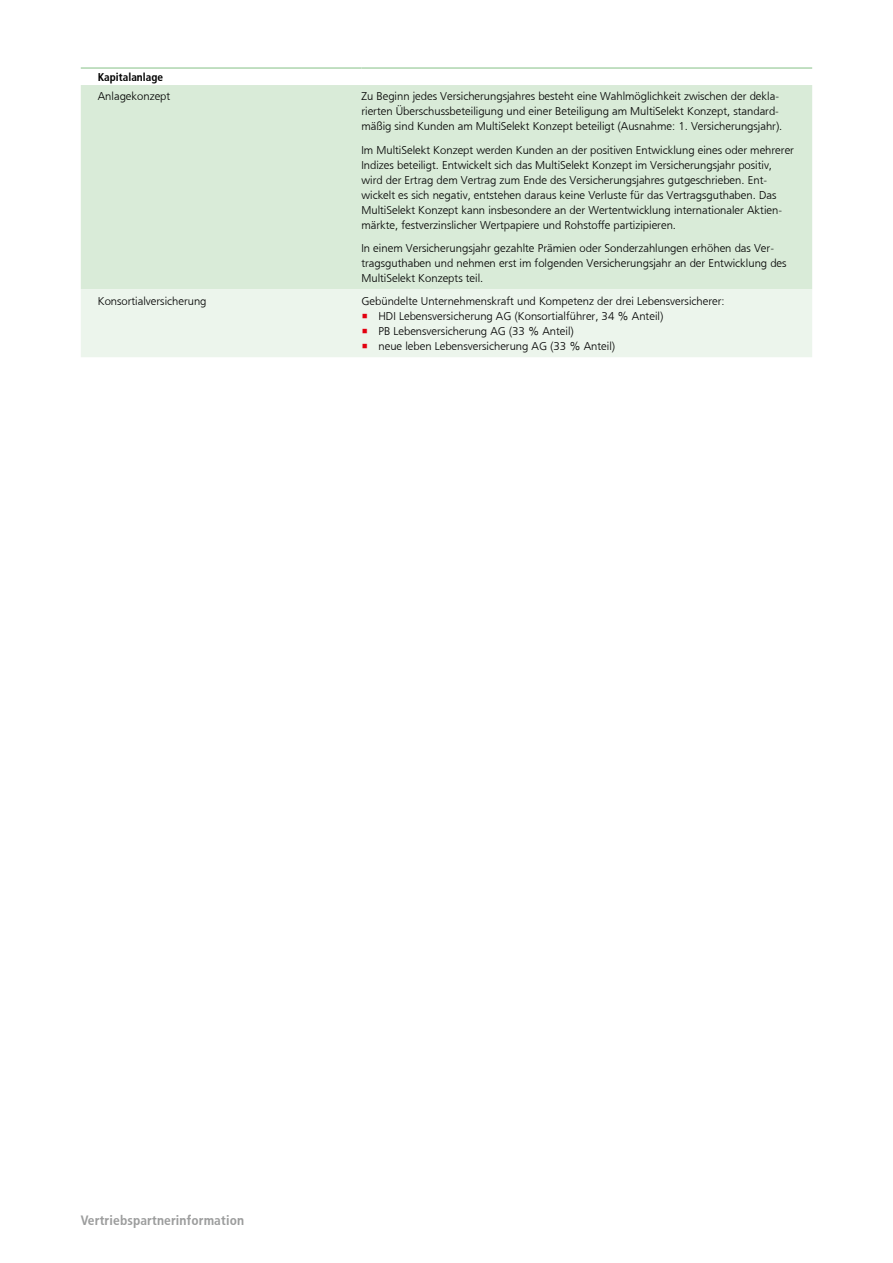
<style>
.page{position:relative;width:893px;height:1263px;background:#fff}
.page>*{position:absolute;margin:0;border:0;box-sizing:border-box;transform-origin:0 0}
.t1{font:13.5px "HDI Gerling Sans Cond Bold";letter-spacing:.01em;color:#9c9d9d}
.t2{font:11.25px/15px "HDI Gerling Sans Light";color:#000}
.t3{font:11.25px "HDI Gerling Sans Cond Bold";color:#000}
.s1{color:#e3000f}
</style>
<div class="page">
<div style="left:81px;top:85px;width:731px;height:204px;background:#d9ebd8"></div>
<div style="left:81px;top:289px;width:731px;height:68px;background:#ecf5ec"></div>
<hr style="left:81px;top:67px;width:280px;height:2px;background:#add5ae">
<hr style="left:361px;top:67px;width:451px;height:2px;background:#add5ae">
<p class="t3" style="left:98px;top:70px;width:67px">Kapitalanlage</p>
<p class="t2" style="left:98px;top:89px;width:74px">Anlagekonzept</p>
<p class="t2" style="left:361px;top:89px;width:422px">Zu Beginn jedes Versicherungsjahres besteht eine Wahlmöglichkeit zwischen der dekla&shy;rierten Überschussbeteiligung und einer Beteiligung am MultiSelekt Konzept, standard&shy;mäßig sind Kunden am MultiSelekt Konzept beteiligt (Ausnahme: 1. Versicherungsjahr).</p>
<p class="t2" style="left:361px;top:142px;width:434px">Im MultiSelekt Konzept werden Kunden an der positiven Entwicklung eines oder mehrerer Indizes beteiligt. Entwickelt sich das MultiSelekt Konzept im Versicherungsjahr positiv, wird der Ertrag dem Vertrag zum Ende des Versicherungsjahres gutgeschrieben. Ent&shy;wickelt es sich negativ, entstehen daraus keine Verluste für das Vertragsguthaben. Das MultiSelekt Konzept kann insbesondere an der Wertentwicklung internationaler Aktien&shy;märkte, festverzinslicher Wertpapiere und Rohstoffe partizipieren.</p>
<p class="t2" style="left:361px;top:241px;width:427px">In einem Versicherungsjahr gezahlte Prämien oder Sonderzahlungen erhöhen das Ver&shy;tragsguthaben und nehmen erst im folgenden Versicherungsjahr an der Entwicklung des<br>MultiSelekt Konzepts teil.</p>
<p class="t2" style="left:98px;top:293px;width:110px">Konsortialversicherung</p>
<p class="t2" style="left:361px;top:293px;width:365px">Gebündelte Unternehmenskraft und Kompetenz der drei Lebensversicherer:</p>
<p class="t2" style="left:361px;top:308px;width:303px"><span class="s1">•</span> HDI Lebensversicherung AG (Konsortialführer, 34 % Anteil)</p>
<p class="t2" style="left:361px;top:323px;width:214px"><span class="s1">•</span> PB Lebensversicherung AG (33 % Anteil)</p>
<p class="t2" style="left:361px;top:338px;width:255px"><span class="s1">•</span> neue leben Lebensversicherung AG (33 % Anteil)</p>
<p class="t1" style="left:81px;top:1212px;width:165px">Vertriebspartnerinformation</p>
</div>
